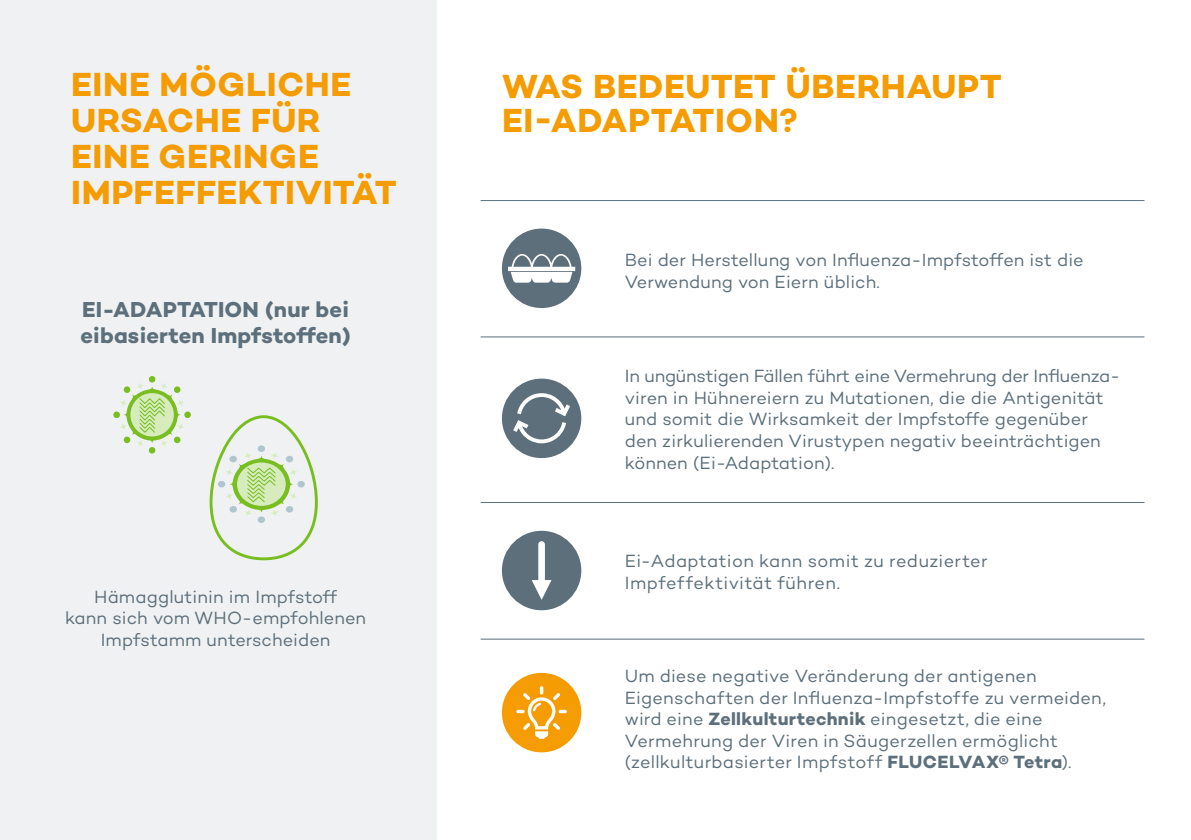
<style>
.page{position:relative;width:1191px;height:840px;background:#fff}
.page>*{position:absolute;margin:0;border:0;box-sizing:border-box;transform-origin:0 0}
.t1{font:700 34px/36px "Campton";letter-spacing:.02em;color:#f59c02}
.t2{font:700 22px/26.4px "Campton";letter-spacing:.01em;color:#5c6f7b}
.t3{font:18px/21.6px "Campton";letter-spacing:.01em;color:#5c6f7b}
.s1{font-weight:700}
</style>
<div class="page">
<div style="left:0;top:0;width:437px;height:839px;background:#eff1f2"></div>
<svg style="left:113px;top:376px;width:78px;height:77px"></svg>
<svg style="left:209px;top:415px;width:109px;height:146px"></svg>
<hr style="left:480px;top:200px;width:664px;height:1px;background:#5c6f7b">
<hr style="left:480px;top:336px;width:664px;height:1px;background:#5c6f7b">
<hr style="left:480px;top:501px;width:664px;height:1px;background:#5c6f7b">
<hr style="left:480px;top:638px;width:664px;height:1px;background:#5c6f7b">
<div style="left:502px;top:228px;width:79px;height:80px;background:#5c6f7b;border-radius:50%"></div>
<svg style="left:508px;top:254px;width:67px;height:28px"></svg>
<div style="left:502px;top:378px;width:79px;height:80px;background:#5c6f7b;border-radius:50%"></div>
<svg style="left:513px;top:393px;width:57px;height:50px"></svg>
<div style="left:502px;top:530px;width:79px;height:80px;background:#5c6f7b;border-radius:50%"></div>
<svg style="left:532px;top:541px;width:19px;height:58px"></svg>
<div style="left:502px;top:672px;width:79px;height:80px;background:#f59c02;border-radius:50%"></div>
<svg style="left:516px;top:686px;width:51px;height:52px"></svg>
<h1 class="t1" style="left:71px;top:66px;width:327px">EINE MÖGLICHE<br>URSACHE FÜR<br>EINE GERINGE<br>IMPFEFFEKTIVITÄT</h1>
<h1 class="t1" style="left:502px;top:69px;width:501px;line-height:33.6px">WAS BEDEUTET ÜBERHAUPT<br>EI-ADAPTATION?</h1>
<p class="t2" style="left:80px;top:295px;width:272px">EI-ADAPTATION (nur bei eibasierten Impfstoffen)</p>
<p class="t3" style="left:65px;top:585px;width:303px;text-align:center">Hämagglutinin im Impfstoff<br>kann sich vom WHO-empfohlenen<br>Impfstamm unterscheiden</p>
<p class="t3" style="left:625px;top:249px;width:460px">Bei der Herstellung von Influenza-Impfstoffen ist die<br>Verwendung von Eiern üblich.</p>
<p class="t3" style="left:625px;top:364px;width:497px">In ungünstigen Fällen führt eine Vermehrung der Influenza&shy;viren in Hühnereiern zu Mutationen, die die Antigenität und somit die Wirksamkeit der Impfstoffe gegenüber den zirkulierenden Virustypen negativ beeinträchtigen können (Ei-Adaptation).</p>
<p class="t3" style="left:625px;top:549px;width:364px">Ei-Adaptation kann somit zu reduzierter<br>Impfeffektivität führen.</p>
<p class="t3" style="left:625px;top:664px;width:483px">Um diese negative Veränderung der antigenen Eigenschaften der Influenza-Impfstoffe zu vermeiden, wird eine <span class="s1">Zellkulturtechnik</span> eingesetzt, die eine Vermehrung der Viren in Säugerzellen ermöglicht (zellkulturbasierter Impfstoff <span class="s1">FLUCELVAX® Tetra</span>).</p>
</div>
